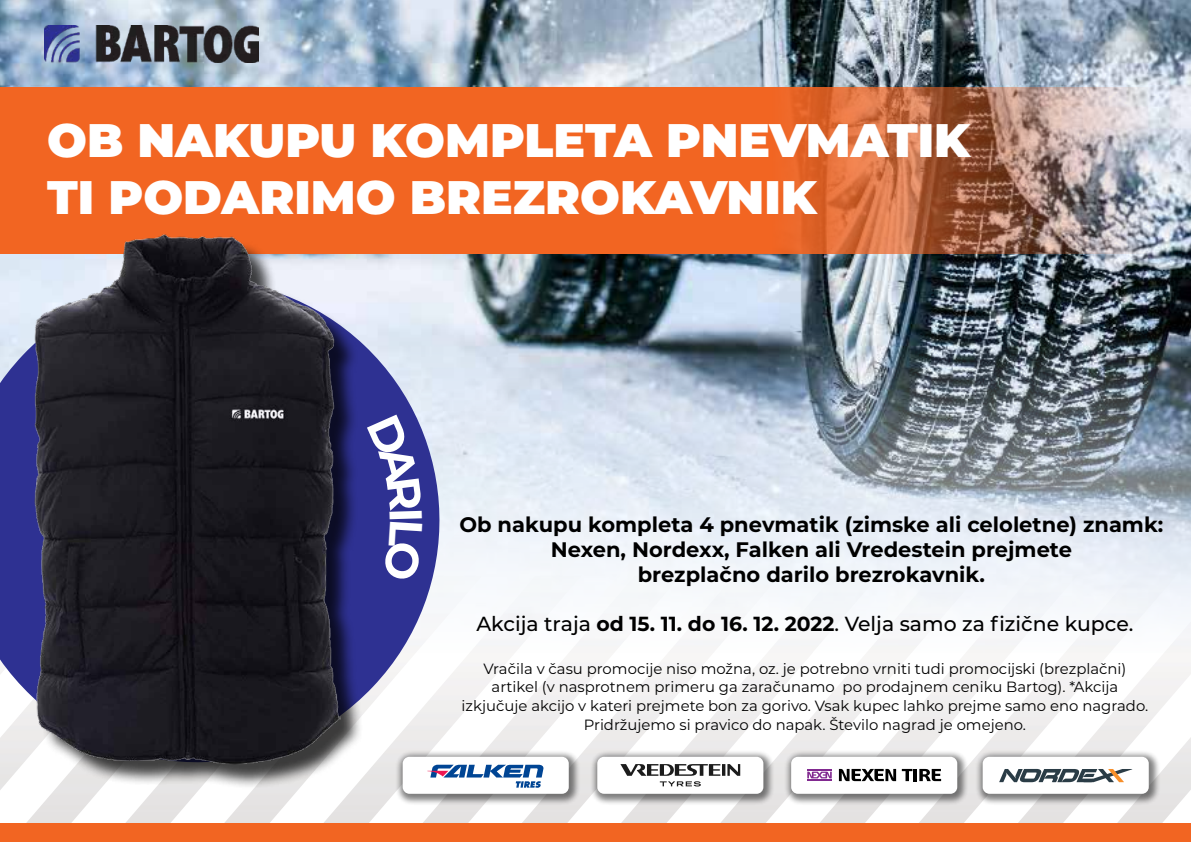
<style>
.page{position:relative;width:1191px;height:842px;background:#fff}
.page>*{position:absolute;margin:0;border:0;box-sizing:border-box;transform-origin:0 0}
.t1{font:900 47px/56.4px "Montserrat";color:#fff}
.t2{font:700 21px/25.2px "Montserrat";color:#000;text-align:center}
.t3{font:500 20.4px "Montserrat";color:#000}
.t4{font:14.8px/18.5px "Montserrat";color:#000;text-align:center}
.s1{font-weight:700}
</style>
<div class="page">
<img style="left:1151px;top:738px;width:40px;height:85px">
<img style="left:1052px;top:721px;width:99px;height:102px">
<img style="left:952px;top:721px;width:100px;height:102px">
<img style="left:853px;top:721px;width:99px;height:102px">
<img style="left:754px;top:721px;width:99px;height:102px">
<img style="left:655px;top:721px;width:99px;height:102px">
<img style="left:556px;top:721px;width:99px;height:102px">
<img style="left:457px;top:721px;width:99px;height:102px">
<img style="left:358px;top:788px;width:99px;height:35px">
<img style="left:26px;top:790px;width:332px;height:33px">
<img style="left:0;top:0;width:1191px;height:379px">
<img style="left:691px;top:379px;width:99px;height:342px">
<img style="left:790px;top:379px;width:99px;height:342px">
<img style="left:889px;top:379px;width:302px;height:342px">
<img style="left:988px;top:484px;width:203px;height:237px">
<img style="left:1088px;top:599px;width:103px;height:122px">
<svg style="left:1187px;top:715px;width:4px;height:6px"></svg>
<img style="left:44px;top:26px;width:215px;height:36px">
<img style="left:0;top:87px;width:1191px;height:166px">
<svg style="left:0;top:254px;width:465px;height:534px"></svg>
<div style="left:39px;top:239px;width:325px;height:551px;background:#000;opacity:.75"></div>
<img style="left:34px;top:232px;width:306px;height:533px">
<div style="left:975px;top:749px;width:185px;height:57px;background:#000;opacity:.5"></div>
<div style="left:982px;top:757px;width:166px;height:37px;background:#fff;border-radius:7px"></div>
<svg style="left:999px;top:769px;width:133px;height:13px"></svg>
<div style="left:783px;top:749px;width:186px;height:57px;background:#000;opacity:.5"></div>
<div style="left:791px;top:757px;width:166px;height:37px;background:#fff;border-radius:7px"></div>
<hr style="left:913px;top:769px;width:4px;height:12px;background:#000">
<svg style="left:919px;top:769px;width:22px;height:12px"></svg>
<svg style="left:839px;top:769px;width:73px;height:12px"></svg>
<svg style="left:807px;top:769px;width:24px;height:12px"></svg>
<div style="left:589px;top:749px;width:186px;height:57px;background:#000;opacity:.5"></div>
<div style="left:597px;top:757px;width:166px;height:37px;background:#fff;border-radius:7px"></div>
<svg style="left:620px;top:764px;width:120px;height:22px"></svg>
<div style="left:395px;top:749px;width:186px;height:57px;background:#000;opacity:.5"></div>
<div style="left:403px;top:757px;width:166px;height:37px;background:#fff;border-radius:7px"></div>
<svg style="left:427px;top:765px;width:117px;height:23px"></svg>
<div style="left:0;top:823px;width:1191px;height:19px;background:#f26522"></div>
<div style="left:367px;top:415px;width:55px;height:166px;background:#2e3192"></div>
<h1 class="t1" style="left:47px;top:109px;width:924px">OB NAKUPU KOMPLETA PNEVMATIK<br>TI PODARIMO BREZROKAVNIK</h1>
<h2 class="t2" style="left:459px;top:511px;width:705px">Ob nakupu kompleta 4 pnevmatik (zimske ali celoletne) znamk:<br>Nexen, Nordexx, Falken ali Vredestein prejmete<br>brezplačno darilo brezrokavnik.</h2>
<h3 class="t3" style="left:476px;top:609px;width:658px">Akcija traja <span class="s1">od 15. 11. do 16. 12. 2022</span>. Velja samo za fizične kupce.</h3>
<p class="t4" style="left:461px;top:659px;width:688px">Vračila v času promocije niso možna, oz. je potrebno vrniti tudi promocijski (brezplačni) artikel (v nasprotnem primeru ga zaračunamo po prodajnem ceniku Bartog). *Akcija izkjučuje akcijo v kateri prejmete bon za gorivo. Vsak kupec lahko prejme samo eno nagrado.<br>Pridržujemo si pravico do napak. Število nagrad je omejeno.</p>
</div>
